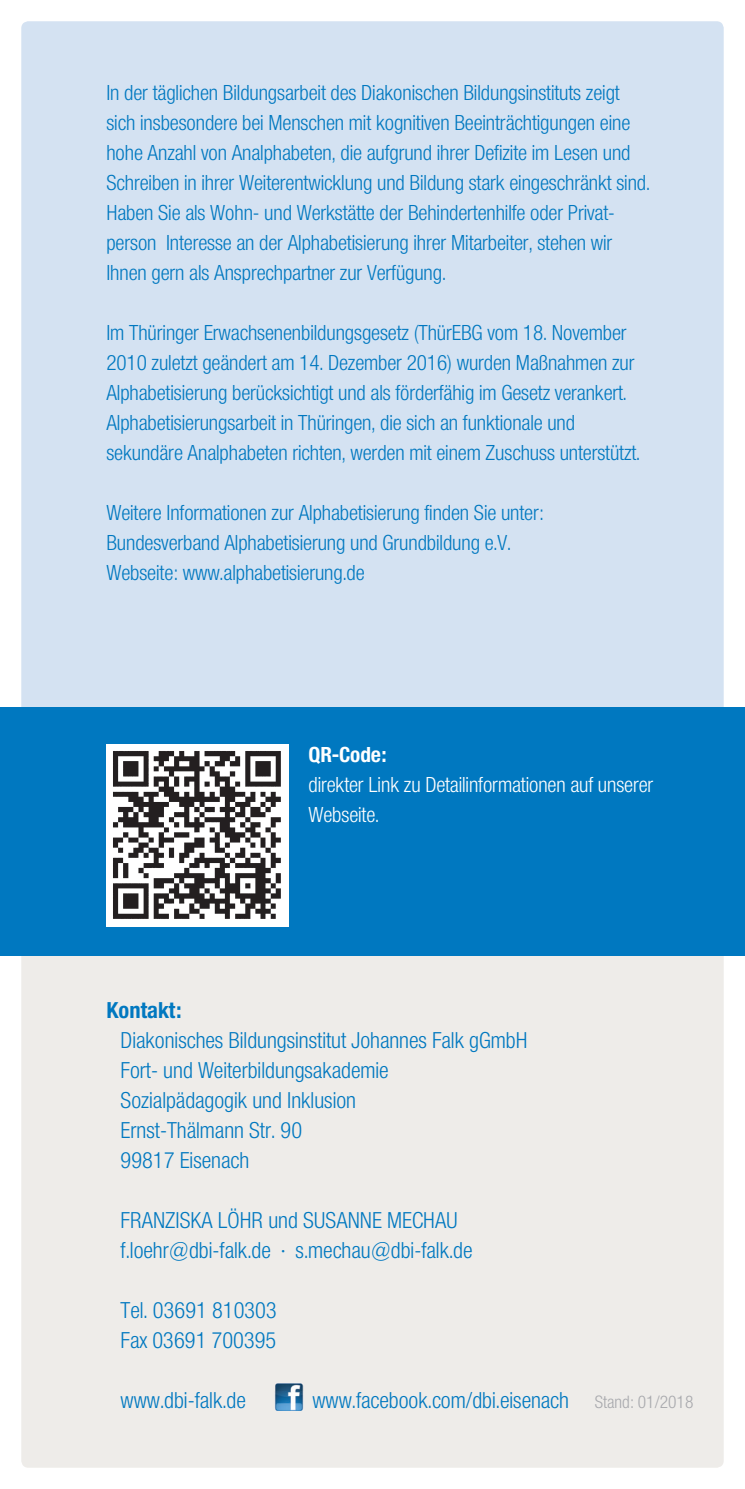
<style>
.page{position:relative;width:745px;height:1489px;background:#fff}
.page>*{position:absolute;margin:0;border:0;box-sizing:border-box;transform-origin:0 0}
.t1{font:300 22.5px/30px "Neue Helvetica Condensed BQ";color:#0078c0}
.t2{font:700 22.5px "Neue Helvetica Condensed BQ";color:#0078c0}
.t3{font:300 21.25px/30px "Neue Helvetica Condensed BQ";letter-spacing:-.005em;color:#0078c0}
.t4{font:300 21.25px/30px "Neue Helvetica Condensed BQ";letter-spacing:-.005em;color:#fff}
.t5{font:700 21.25px "Neue Helvetica Condensed BQ";letter-spacing:-.005em;color:#fff}
.s1{font-size:17.5px;color:#a8a9ad}
</style>
<div class="page">
<div style="left:21px;top:21px;width:702px;height:702px;background:#d4e2f2;border-radius:7px"></div>
<div style="left:21px;top:928px;width:702px;height:539px;background:#eeece9;border-radius:7px"></div>
<div style="left:0;top:707px;width:744px;height:248px;background:#0078c0"></div>
<img style="left:275px;top:1383px;width:28px;height:27px">
<img style="left:275px;top:1391px;width:28px;height:17px">
<div style="left:106px;top:744px;width:183px;height:183px;background:#fff"></div>
<img style="left:113px;top:751px;width:168px;height:168px">
<p class="t3" style="left:106px;top:78px;width:545px">In der täglichen Bildungsarbeit des Diakonischen Bildungsinstituts zeigt sich insbesondere bei Menschen mit kognitiven Beeinträchtigungen eine hohe Anzahl von Analphabeten, die aufgrund ihrer Defizite im Lesen und Schreiben in ihrer Weiterentwicklung und Bildung stark eingeschränkt sind.<br>Haben Sie als Wohn- und Werkstätte der Behindertenhilfe oder Privat&shy;person Interesse an der Alphabetisierung ihrer Mitarbeiter, stehen wir Ihnen gern als Ansprechpartner zur Verfügung.</p>
<p class="t3" style="left:106px;top:318px;width:535px">Im Thüringer Erwachsenenbildungsgesetz (ThürEBG vom 18. November 2010 zuletzt geändert am 14. Dezember 2016) wurden Maßnahmen zur Alphabetisierung berücksichtigt und als förderfähig im Gesetz verankert.<br>Alphabetisierungsarbeit in Thüringen, die sich an funktionale und sekundäre Analphabeten richten, werden mit einem Zuschuss unterstützt.</p>
<p class="t3" style="left:106px;top:498px;width:438px">Weitere Informationen zur Alphabetisierung finden Sie unter:<br>Bundesverband Alphabetisierung und Grundbildung e.V.<br>Webseite: www.alphabetisierung.de</p>
<p class="t5" style="left:308px;top:741px;width:80px">QR-Code:</p>
<p class="t4" style="left:308px;top:769px;width:346px">direkter Link zu Detailinformationen auf unserer<br>Webseite.</p>
<p class="t2" style="left:106px;top:995px;width:77px">Kontakt:</p>
<p class="t1" style="left:120px;top:1025px;width:408px">Diakonisches Bildungsinstitut Johannes Falk gGmbH<br>Fort- und Weiterbildungsakademie<br>Sozialpädagogik und Inklusion<br>Ernst-Thälmann Str. 90<br>99817 Eisenach</p>
<p class="t1" style="left:120px;top:1205px;width:353px">FRANZISKA LÖHR und SUSANNE MECHAU f.loehr@dbi-falk.de · s.mechau@dbi-falk.de</p>
<p class="t1" style="left:120px;top:1295px;width:158px">Tel. 03691 810303<br>Fax 03691 700395</p>
<p class="t1" style="left:120px;top:1385px;width:127px">www.dbi-falk.de</p>
<p class="t1" style="left:312px;top:1385px;width:382px">www.facebook.com/dbi.eisenach <span class="s1">Stand: 01/2018</span></p>
</div>
